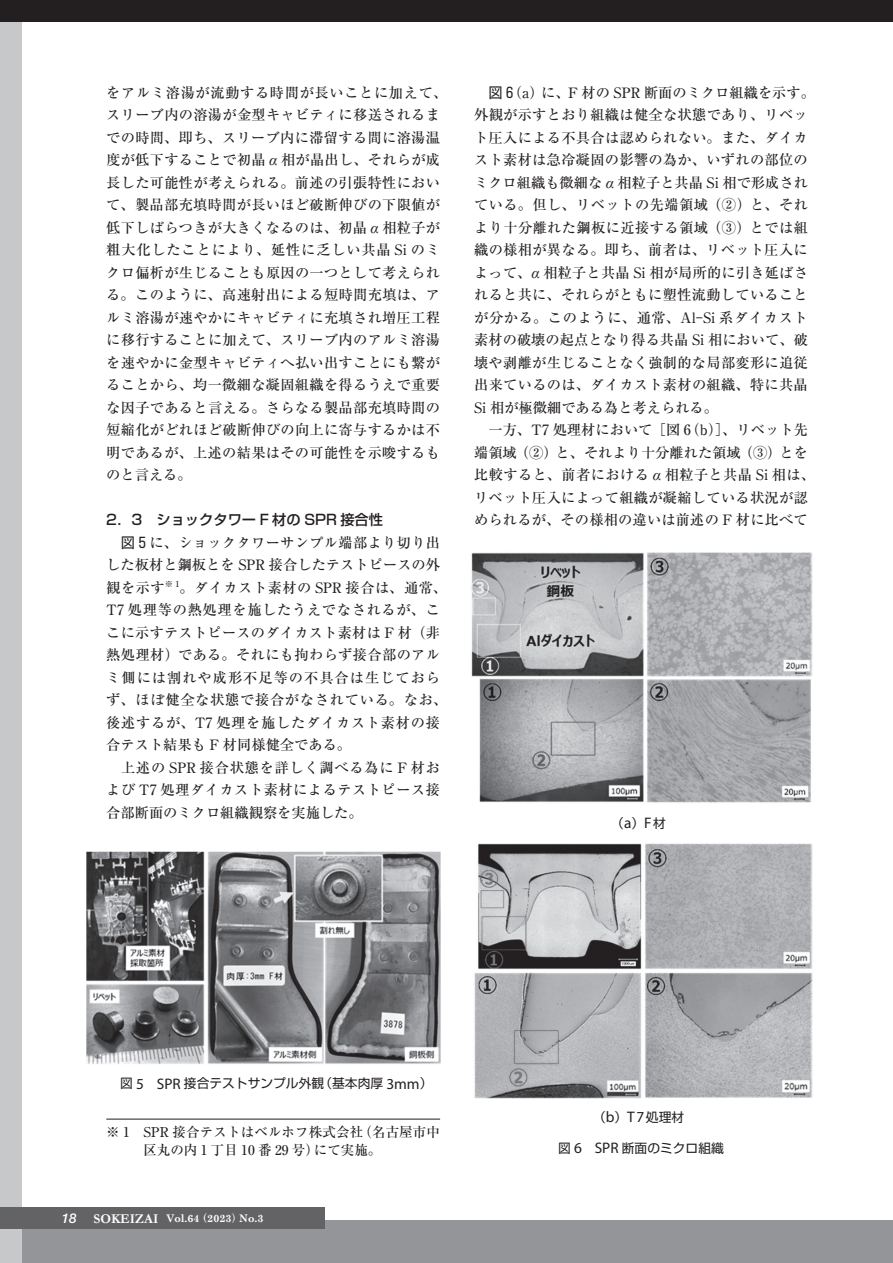
<style>
.page{position:relative;width:893px;height:1263px;background:#fff}
.page>*{position:absolute;margin:0;border:0;box-sizing:border-box;transform-origin:0 0}
.t1{font:500 14.25px/22.5px "Ryumin Pro";letter-spacing:.02em;color:#231f20}
.t2{font:500 14.25px "Shin Go Pro";color:#231f20}
.t3{font:500 13.5px/18px "Ryumin Pro";letter-spacing:.01em;color:#231f20}
.t4{font:italic 500 13.5px "Helvetica Neue LT Std";color:#fff}
.t5{font:12.75px "Shin Go Pro";color:#231f20}
.t6{font:700 10.5px "Century Schoolbook";color:#fff}
.s1{font-family:"Times New Roman";font-weight:400;font-style:italic;font-size:15.6px}
.s2{font-family:"Shin Go Pro";font-weight:400}
.s3{font-family:"Myriad Pro";font-size:15.3px}
.s4{font-family:"Garamond";font-size:13.5px}
.s5{font-family:"Ryumin Pro";font-weight:900}
.s6{font-family:"Ryumin Pro";font-weight:800}
</style>
<div class="page">
<div style="left:0;top:1220px;width:893px;height:43px;background:#939598"></div>
<div style="left:0;top:0;width:21px;height:1263px;background:#c7c8ca"></div>
<div style="left:0;top:0;width:893px;height:21px;background:#231f20"></div>
<div style="left:0;top:1208px;width:85px;height:21px;background:#636366"></div>
<div style="left:85px;top:1208px;width:240px;height:21px;background:#636366"></div>
<img style="left:86px;top:852px;width:354px;height:212px">
<img style="left:471px;top:552px;width:341px;height:251px">
<img style="left:474px;top:844px;width:338px;height:255px">
<hr style="left:106px;top:1119px;width:334px;height:1px;background:#231f20">
<p class="t1" style="left:106px;top:80px;width:342px">をアルミ溶湯が流動する時間が長いことに加えて、スリーブ内の溶湯が金型キャビティに移送されるまでの時間、即ち、スリーブ内に滞留する間に溶湯温度が低下することで初晶 <span class="s1">α</span> 相が晶出し、それらが成長した可能性が考えられる。前述の引張特性において、製品部充填時間が長いほど破断伸びの下限値が低下しばらつきが大きくなるのは、初晶 <span class="s1">α</span> 相粒子が粗大化したことにより、延性に乏しい共晶 Si のミクロ偏析が生じることも原因の一つとして考えられる。このように、高速射出による短時間充填は、アルミ溶湯が速やかにキャビティに充填され増圧工程に移行することに加えて、スリーブ内のアルミ溶湯を速やかに金型キャビティへ払い出すことにも繋がることから、均一微細な凝固組織を得るうえで重要な因子であると言える。さらなる製品部充填時間の短縮化がどれほど破断伸びの向上に寄与するかは不明であるが、上述の結果はその可能性を示唆するものと言える。</p>
<p class="t2" style="left:106px;top:508px;width:278px">2．3　ショックタワー F 材の SPR 接合性</p>
<p class="t1" style="left:106px;top:530px;width:342px;text-indent:15px"><span class="s2">図 5</span> に、ショックタワーサンプル端部より切り出した板材と鋼板とを SPR 接合したテストピースの外観を示す<sup>※</sup> <sup>1</sup>。ダイカスト素材の SPR 接合は、通常、<br>T7 処理等の熱処理を施したうえでなされるが、ここに示すテストピースのダイカスト素材は F 材 （非熱処理材）である。それにも拘わらず接合部のアルミ側には割れや成形不足等の不具合は生じておらず、ほぼ健全な状態で接合がなされている。なお、後述するが、T7 処理を施したダイカスト素材の接合テスト結果も F 材同様健全である。<br>　上述の SPR 接合状態を詳しく調べる為に F 材および T7 処理ダイカスト素材によるテストピース接合部断面のミクロ組織観察を実施した。</p>
<p class="t1" style="left:474px;top:80px;width:342px;text-indent:14px"><span class="s2">図 6</span>（a）に、F 材の SPR 断面のミクロ組織を示す。外観が示すとおり組織は健全な状態であり、リベット圧入による不具合は認められない。また、ダイカスト素材は急冷凝固の影響の為か、いずれの部位のミクロ組織も微細な <span class="s1">α</span> 相粒子と共晶 Si 相で形成されている。但し、リベットの先端領域 （②）と、それより十分離れた鋼板に近接する領域 （③）とでは組織の様相が異なる。即ち、前者は、リベット圧入によって、<span class="s1">α</span> 相粒子と共晶 Si 相が局所的に引き延ばされると共に、それらがともに塑性流動していることが分かる。このように、通常、Al-Si 系ダイカスト素材の破壊の起点となり得る共晶 Si 相において、破壊や剥離が生じることなく強制的な局部変形に追従出来ているのは、ダイカスト素材の組織、特に共晶<br>Si 相が極微細である為と考えられる。<br>　一方、T7 処理材において ［図 6（b）］、リベット先端領域 （②）と、それより十分離れた領域 （③）とを比較すると、前者における <span class="s1">α</span> 相粒子と共晶 Si 相は、リベット圧入によって組織が凝縮している状況が認められるが、その様相の違いは前述の F 材に比べて</p>
<p class="t5" style="left:611px;top:813px;width:56px">（<span class="s3">a</span>）<span class="s3">F</span>材</p>
<p class="t5" style="left:120px;top:1073px;width:314px">図 <span class="s3">5 SPR</span> 接合テストサンプル外観（基本肉厚 <span class="s3">3mm</span>）</p>
<p class="t3" style="left:143px;top:1122px;width:298px;text-indent:-37px">※ 1　 SPR 接合テストはベルホフ株式会社（名古屋市中区丸の内 1 丁目 10 番 29 号）にて実施。</p>
<p class="t4" style="left:62px;top:1210px;width:17px">18</p>
<p class="t6" style="left:94px;top:1210px;width:171px"><span class="s4">SOKEIZAI</span> Vol.64<span class="s5">（</span>2023<span class="s6">）</span>No.3</p>
<p class="t5" style="left:593px;top:1107px;width:93px">（<span class="s3">b</span>）<span class="s3">T7</span>処理材</p>
<p class="t5" style="left:558px;top:1138px;width:167px">図 <span class="s3">6 SPR</span> 断面のミクロ組織</p>
</div>
